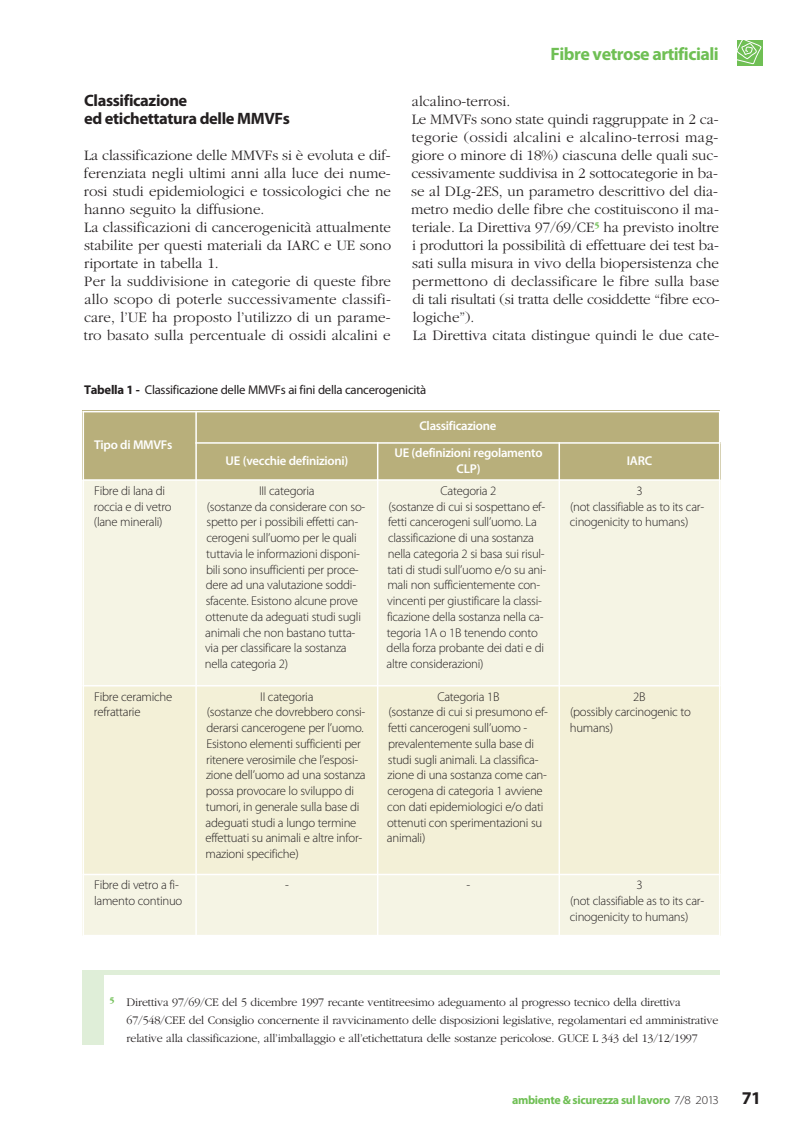
<style>
.page{position:relative;width:803px;height:1144px;background:#fff}
.page>*{position:absolute;margin:0;border:0;box-sizing:border-box;transform-origin:0 0}
.t1{font:700 18px "Myriad Pro";letter-spacing:-.03em;color:#6fbf54}
.t2{font:700 18px "Myriad Pro";color:#231f20}
.t3{font:700 16.5px/18px "Myriad Pro";letter-spacing:-.02em;color:#231f20}
.t4{font:300 15px/18px "Garamond";color:#231f20}
.t5{font:300 12.75px/15.8px "Myriad Pro";letter-spacing:-.02em;color:#231f20}
.t6{font:600 12.75px/15.8px "Myriad Pro";letter-spacing:-.02em;color:#fff;text-align:center}
.t7{font:12.75px "Myriad Pro";letter-spacing:-.02em;color:#231f20}
.t8{font:300 12px/18px "Garamond";letter-spacing:-.015em;color:#231f20}
.t9{font:700 12px "Myriad Pro";letter-spacing:-.03em;color:#6fbf54}
.s1{font-weight:700}
.s2{font-weight:300;font-stretch:semi-expanded;color:#231f20}
</style>
<div class="page">
<div style="left:737px;top:40px;width:26px;height:26px;background:#6fbf54"></div>
<svg style="left:737px;top:40px;width:24px;height:24px"></svg>
<div style="left:83px;top:411px;width:113px;height:69px;background:#b8af7b"></div>
<div style="left:196px;top:411px;width:524px;height:32px;background:#b8af7b"></div>
<div style="left:196px;top:443px;width:182px;height:37px;background:#b8af7b"></div>
<div style="left:378px;top:443px;width:181px;height:37px;background:#b8af7b"></div>
<div style="left:559px;top:443px;width:161px;height:37px;background:#b8af7b"></div>
<div style="left:83px;top:480px;width:113px;height:205px;background:#f5f4e4"></div>
<div style="left:196px;top:480px;width:182px;height:205px;background:#f5f4e4"></div>
<div style="left:378px;top:480px;width:181px;height:205px;background:#f5f4e4"></div>
<div style="left:559px;top:480px;width:161px;height:205px;background:#f5f4e4"></div>
<div style="left:83px;top:685px;width:113px;height:189px;background:#f3f0d7"></div>
<div style="left:196px;top:685px;width:182px;height:189px;background:#f3f0d7"></div>
<div style="left:378px;top:685px;width:181px;height:189px;background:#f3f0d7"></div>
<div style="left:559px;top:685px;width:161px;height:189px;background:#f3f0d7"></div>
<div style="left:83px;top:874px;width:113px;height:62px;background:#f5f4e4"></div>
<div style="left:196px;top:874px;width:182px;height:62px;background:#f5f4e4"></div>
<div style="left:378px;top:874px;width:181px;height:62px;background:#f5f4e4"></div>
<div style="left:559px;top:874px;width:161px;height:62px;background:#f5f4e4"></div>
<hr style="left:83px;top:411px;width:1px;height:525px;background:#fff">
<hr style="left:195px;top:411px;width:2px;height:525px;background:#fff">
<hr style="left:377px;top:442px;width:1px;height:494px;background:#fff">
<hr style="left:558px;top:442px;width:2px;height:494px;background:#fff">
<hr style="left:719px;top:411px;width:1px;height:525px;background:#fff">
<hr style="left:83px;top:411px;width:637px;height:1px;background:#fff">
<hr style="left:195px;top:442px;width:525px;height:1px;background:#fff">
<hr style="left:83px;top:479px;width:637px;height:1px;background:#fff">
<hr style="left:83px;top:684px;width:637px;height:2px;background:#fff">
<hr style="left:83px;top:873px;width:637px;height:2px;background:#fff">
<hr style="left:83px;top:934px;width:637px;height:2px;background:#fff">
<hr style="left:83px;top:970px;width:637px;height:4px;background:#dfeed8">
<div style="left:83px;top:970px;width:21px;height:74px;background:#dfeed8"></div>
<p class="t3" style="left:84px;top:92px;width:207px">Classificazione<br>ed etichettatura delle MMVFs</p>
<p class="t4" style="left:84px;top:146px;width:309px">La classificazione delle MMVFs si è evoluta e dif&shy;ferenziata negli ultimi anni alla luce dei nume&shy;rosi studi epidemiologici e tossicologici che ne hanno seguito la diffusione.<br>La classificazioni di cancerogenicità attualmente stabilite per questi materiali da IARC e UE sono riportate in tabella 1.<br>Per la suddivisione in categorie di queste fibre allo scopo di poterle successivamente classifi&shy;care, l’UE ha proposto l’utilizzo di un parame&shy;tro basato sulla percentuale di ossidi alcalini e</p>
<h1 class="t1" style="left:550px;top:47px;width:170px">Fibre vetrose artificiali</h1>
<p class="t4" style="left:411px;top:92px;width:310px">alcalino-terrosi.<br>Le MMVFs sono state quindi raggruppate in 2 ca&shy;tegorie (ossidi alcalini e alcalino-terrosi mag&shy;giore o minore di 18%) ciascuna delle quali suc&shy;cessivamente suddivisa in 2 sottocategorie in ba&shy;se al DLg-2ES, un parametro descrittivo del dia&shy;metro medio delle fibre che costituiscono il ma&shy;teriale. La Direttiva 97/69/CE<sup>5</sup> ha previsto inoltre i produttori la possibilità di effettuare dei test ba&shy;sati sulla misura in vivo della biopersistenza che permettono di declassificare le fibre sulla base di tali risultati (si tratta delle cosiddette “fibre eco&shy;logiche”).<br>La Direttiva citata distingue quindi le due cate-</p>
<p class="t7" style="left:84px;top:384px;width:344px"><span class="s1">Tabella 1 -</span> Classificazione delle MMVFs ai fini della cancerogenicità</p>
<p class="t6" style="left:94px;top:438px;width:80px">Tipo di MMVFs</p>
<p class="t6" style="left:419px;top:419px;width:78px">Classificazione</p>
<p class="t6" style="left:226px;top:453px;width:124px">UE (vecchie definizioni)</p>
<p class="t6" style="left:394px;top:445px;width:150px">UE (definizioni regolamento<br>CLP)</p>
<p class="t6" style="left:627px;top:453px;width:27px">IARC</p>
<p class="t5" style="left:94px;top:483px;width:79px">Fibre di lana di roccia e di vetro (lane minerali)</p>
<p class="t5" style="left:205px;top:483px;width:162px;text-indent:54px">III categoria<br>(sostanze da considerare con so&shy;spetto per i possibili effetti can&shy;cerogeni sull’uomo per le quali tuttavia le informazioni disponi&shy;bili sono insufficienti per proce&shy;dere ad una valutazione soddi&shy;sfacente. Esistono alcune prove ottenute da adeguati studi sugli animali che non bastano tutta&shy;via per classificare la sostanza nella categoria 2)</p>
<p class="t5" style="left:386px;top:483px;width:161px;text-indent:54px">Categoria 2<br>(sostanze di cui si sospettano ef&shy;fetti cancerogeni sull’uomo. La classificazione di una sostanza nella categoria 2 si basa sui risul&shy;tati di studi sull’uomo e/o su ani&shy;mali non sufficientemente con&shy;vincenti per giustificare la classi&shy;ficazione della sostanza nella ca&shy;tegoria 1A o 1B tenendo conto della forza probante dei dati e di altre considerazioni)</p>
<p class="t5" style="left:570px;top:483px;width:136px;text-indent:67px">3<br>(not classifiable as to its car&shy;cinogenicity to humans)</p>
<p class="t5" style="left:94px;top:689px;width:80px">Fibre ceramiche refrattarie</p>
<p class="t5" style="left:205px;top:689px;width:162px;text-indent:55px">II categoria<br>(sostanze che dovrebbero consi&shy;derarsi cancerogene per l’uomo.<br>Esistono elementi sufficienti per ritenere verosimile che l’esposi&shy;zione dell’uomo ad una sostanza possa provocare lo sviluppo di tumori, in generale sulla base di adeguati studi a lungo termine effettuati su animali e altre infor&shy;mazioni specifiche)</p>
<p class="t5" style="left:387px;top:689px;width:162px;text-indent:50px">Categoria 1B (sostanze di cui si presumono ef&shy;fetti cancerogeni sull’uomo - prevalentemente sulla base di studi sugli animali. La classifica&shy;zione di una sostanza come can&shy;cerogena di categoria 1 avviene con dati epidemiologici e/o dati ottenuti con sperimentazioni su animali)</p>
<p class="t5" style="left:570px;top:689px;width:123px;text-indent:63px">2B (possibly carcinogenic to humans)</p>
<p class="t5" style="left:94px;top:877px;width:90px">Fibre di vetro a fi&shy;lamento continuo</p>
<p class="t5" style="left:285px;top:877px;width:5px">-</p>
<p class="t5" style="left:467px;top:877px;width:5px">-</p>
<p class="t5" style="left:570px;top:877px;width:136px;text-indent:67px">3<br>(not classifiable as to its car&shy;cinogenicity to humans)</p>
<p class="t8" style="left:127px;top:993px;width:593px;text-indent:-17px"><sup>5</sup> Direttiva 97/69/CE del 5 dicembre 1997 recante ventitreesimo adeguamento al progresso tecnico della direttiva<br>67/548/CEE del Consiglio concernente il ravvicinamento delle disposizioni legislative, regolamentari ed amministrative relative alla classificazione, all’imballaggio e all’etichettatura delle sostanze pericolose. GUCE L 343 del 13/12/1997</p>
<p class="t9" style="left:512px;top:1094px;width:208px">ambiente &amp; sicurezza sul lavoro <span class="s2">7/8 2013</span></p>
<h1 class="t2" style="left:742px;top:1090px;width:21px">71</h1>
</div>
